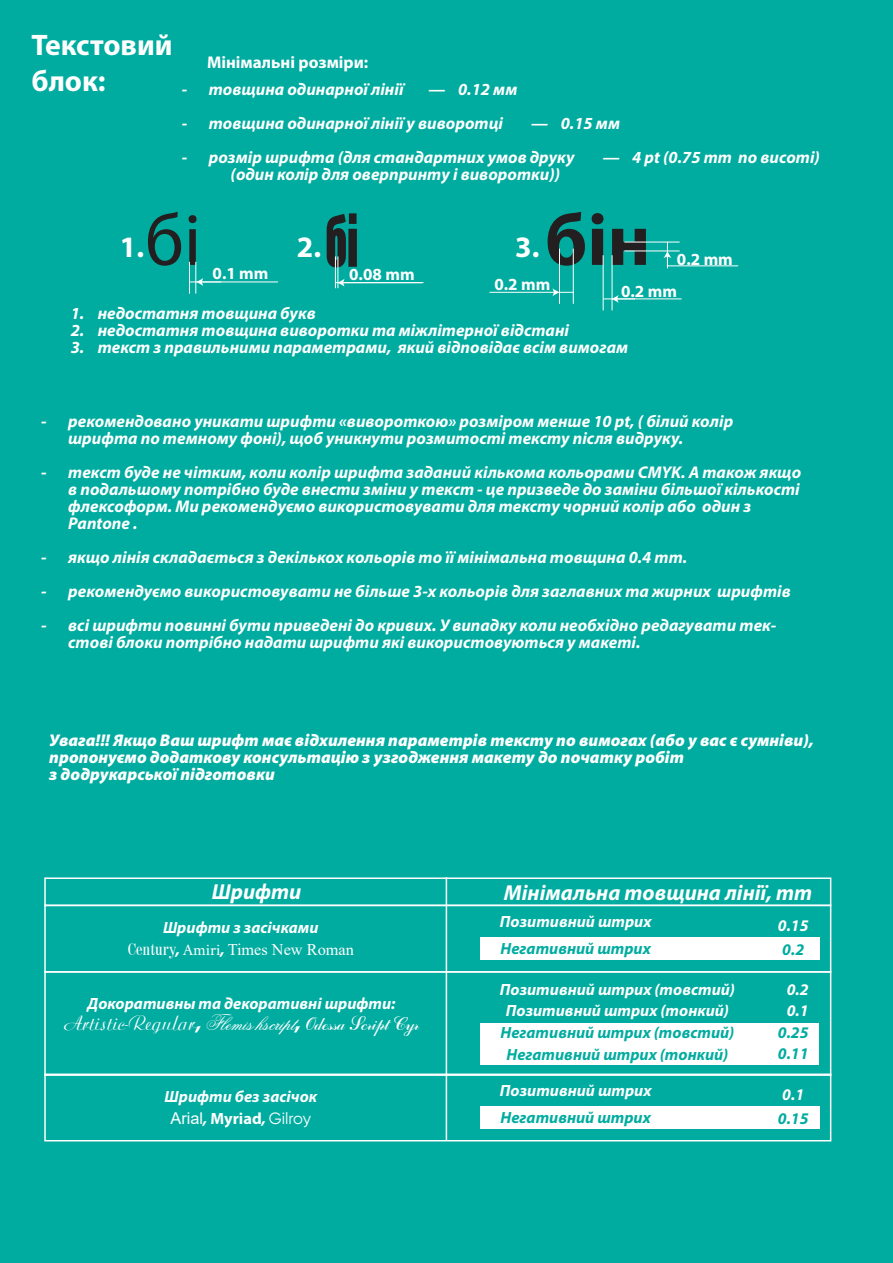
<style>
.page{position:relative;width:893px;height:1263px;background:#00aca0}
.page>*{position:absolute;margin:0;border:0;box-sizing:border-box;transform-origin:0 0}
.t1{font:700 73.8px "Myriad Pro";color:#231f20}
.t2{font:73.8px "Myriad Pro";color:#231f20}
.t3{font:73.8px "Good Pro Comp Ultra";color:#231f20}
.t4{font:700 29.7px/35.7px "Myriad Pro";color:#fff}
.t5{font:21.75px "Artistic";color:#fff}
.t6{font:italic 700 21.75px "Myriad Pro";color:#fff}
.t7{font:italic 700 16.95px/17px "Myriad Pro";color:#fff}
.t8{font:italic 900 16.95px/17px "Myriad Pro";color:#fff}
.t9{font:700 16.95px "Myriad Pro";color:#fff}
.t10{font:italic 700 16.35px/21.8px "Myriad Pro";color:#fff;text-align:center}
.t11{font:italic 700 16.35px/21.8px "Myriad Pro";color:#00aca0;text-align:center}
.t12{font:16.35px "Times New Roman";color:#fff}
.s1{font-family:"Century 725 BT";font-stretch:condensed}
.s2{font-family:"Myriad Pro";font-weight:700;font-style:italic}
.s3{font-family:"Amiri"}
.s4{font-family:"Flemish Script BT"}
.s5{font-family:"Odessa Script FWF"}
.s6{font-family:"Arial";font-weight:400;font-style:normal}
.s7{font-style:normal}
.s8{font-family:"Gilroy";font-weight:400;font-style:normal}
</style>
<div class="page">
<hr style="left:195px;top:262px;width:1px;height:31px;background:#fff">
<hr style="left:190px;top:281px;width:31px;height:1px;background:#fff">
<hr style="left:201px;top:281px;width:77px;height:1px;background:#fff">
<svg style="left:196px;top:278px;width:7px;height:8px"></svg>
<hr style="left:189px;top:262px;width:1px;height:31px;background:#fff">
<hr style="left:337px;top:257px;width:1px;height:31px;background:#fff">
<hr style="left:336px;top:282px;width:86px;height:1px;background:#fff">
<hr style="left:342px;top:282px;width:81px;height:1px;background:#fff">
<svg style="left:337px;top:279px;width:8px;height:8px"></svg>
<hr style="left:335px;top:257px;width:1px;height:31px;background:#fff">
<hr style="left:573px;top:249px;width:1px;height:54px;background:#fff">
<hr style="left:490px;top:292px;width:65px;height:1px;background:#fff">
<svg style="left:552px;top:288px;width:21px;height:8px"></svg>
<hr style="left:559px;top:249px;width:1px;height:54px;background:#fff">
<hr style="left:612px;top:256px;width:1px;height:54px;background:#fff">
<hr style="left:604px;top:298px;width:31px;height:1px;background:#fff">
<hr style="left:616px;top:298px;width:65px;height:1px;background:#fff">
<svg style="left:611px;top:295px;width:8px;height:8px"></svg>
<hr style="left:603px;top:256px;width:1px;height:54px;background:#fff">
<hr style="left:625px;top:242px;width:54px;height:1px;background:#fff">
<svg style="left:663px;top:242px;width:8px;height:26px"></svg>
<hr style="left:668px;top:265px;width:70px;height:1px;background:#fff">
<hr style="left:625px;top:251px;width:54px;height:1px;background:#fff">
<div style="left:44px;top:877px;width:787px;height:29px;border:2px solid #fff"></div>
<div style="left:44px;top:905px;width:787px;height:67px;border:2px solid #fff"></div>
<div style="left:480px;top:937px;width:340px;height:22px;background:#fff"></div>
<div style="left:44px;top:1073px;width:787px;height:68px;border:2px solid #fff"></div>
<div style="left:480px;top:1106px;width:340px;height:22px;background:#fff"></div>
<div style="left:44px;top:971px;width:787px;height:105px;border:2px solid #fff"></div>
<div style="left:480px;top:1023px;width:339px;height:42px;background:#fff"></div>
<hr style="left:446px;top:877px;width:1px;height:263px;background:#fff">
<h2 class="t4" style="left:32px;top:26px;width:143px">Текстовий блок:</h2>
<p class="t9" style="left:207px;top:51px;width:163px">Мінімальні розміри:</p>
<p class="t7" style="left:182px;top:80px;width:223px">- товщина одинарної лінії</p>
<p class="t7" style="left:429px;top:80px;width:90px">— 0.12 мм</p>
<p class="t7" style="left:182px;top:114px;width:323px">- товщина одинарної лінії у виворотці</p>
<p class="t7" style="left:531px;top:114px;width:90px">— 0.15 мм</p>
<p class="t7" style="left:182px;top:148px;width:394px">- розмір шрифта (для стандартних умов друку</p>
<p class="t7" style="left:603px;top:148px;width:219px">— 4 pt (0.75 mm по висоті)</p>
<p class="t7" style="left:231px;top:165px;width:331px">(один колір для оверпринту і виворотки))</p>
<h1 class="t2" style="left:145px;top:195px;width:58px">бі</h1>
<h1 class="t1" style="left:545px;top:192px;width:107px">бін</h1>
<p class="t9" style="left:494px;top:273px;width:57px">0.2 mm</p>
<h1 class="t3" style="left:326px;top:199px;width:34px">бі</h1>
<p class="t9" style="left:349px;top:263px;width:67px">0.08 mm</p>
<h2 class="t4" style="left:120px;top:228px;width:26px">1.</h2>
<h2 class="t4" style="left:297px;top:228px;width:26px">2.</h2>
<h2 class="t4" style="left:515px;top:228px;width:26px">3.</h2>
<p class="t9" style="left:677px;top:248px;width:57px">0.2 mm</p>
<p class="t9" style="left:213px;top:262px;width:57px">0.1 mm</p>
<p class="t9" style="left:621px;top:280px;width:57px">0.2 mm</p>
<p class="t7" style="left:71px;top:305px;width:247px">1. недостатня товщина букв</p>
<p class="t7" style="left:71px;top:322px;width:500px">2. недостатня товщина виворотки та міжлітерної відстані</p>
<p class="t7" style="left:71px;top:339px;width:559px">3. текст з правильними параметрами, який відповідає всім вимогам</p>
<p class="t7" style="left:68px;top:412px;width:666px;text-indent:-27px">- рекомендовано уникати шрифти «вивороткою» розміром менше 10 pt, ( білий колір шрифта по темному фоні), щоб уникнути розмитості тексту після видруку.</p>
<p class="t7" style="left:68px;top:463px;width:734px;text-indent:-27px">- текст буде не чітким, коли колір шрифта заданий кількома кольорами CMYK. А також якщо в подальшому потрібно буде внести зміни у текст - це призведе до заміни більшої кількості флексоформ. Ми рекомендуємо використовувати для тексту чорний колір або один з Pantone .</p>
<p class="t7" style="left:41px;top:548px;width:648px">- якщо лінія складається з декількох кольорів то її мінімальна товщина 0.4 mm.</p>
<p class="t7" style="left:41px;top:582px;width:751px">- рекомендуємо використовувати не більше 3-х кольорів для заглавних та жирних шрифтів</p>
<p class="t7" style="left:68px;top:616px;width:709px;text-indent:-27px">- всі шрифти повинні бути приведені до кривих. У випадку коли необхідно редагувати тек&shy;стові блоки потрібно надати шрифти які використовуються у макеті.</p>
<p class="t8" style="left:49px;top:732px;width:766px">Увага!!! Якщо Ваш шрифт має відхилення параметрів тексту по вимогах (або у вас є сумніви), пропонуємо додаткову консультацію з узгодження макету до початку робіт<br>з додрукарської підготовки</p>
<p class="t6" style="left:212px;top:878px;width:91px">Шрифти</p>
<p class="t10" style="left:163px;top:916px;width:157px">Шрифти з засічками</p>
<p class="t12" style="left:128px;top:938px;width:228px"><span class="s1">Century</span><span class="s2">,</span> <span class="s3">Amiri</span><span class="s2">,</span> Times New Roman</p>
<p class="t10" style="left:88px;top:992px;width:309px">Докоративны та декоративні шрифти:</p>
<p class="t5" style="left:64px;top:1008px;width:357px">Artistic-Regular<span class="s2">,</span> <span class="s4">Flemis hscript</span><span class="s2">,</span> <span class="s5">Odessa Script Cyr</span></p>
<p class="t6" style="left:504px;top:878px;width:310px">Мінімальна товщина лінії, mm</p>
<p class="t10" style="left:500px;top:910px;width:153px">Позитивний штрих</p>
<p class="t11" style="left:501px;top:937px;width:152px">Негативний штрих</p>
<p class="t10" style="left:500px;top:977px;width:237px">Позитивний штрих (товстий)<br>Позитивний штрих (тонкий)</p>
<p class="t11" style="left:501px;top:1021px;width:235px">Негативний штрих (товстий)<br>Негативний штрих (тонкий)</p>
<p class="t10" style="left:778px;top:914px;width:32px">0.15</p>
<p class="t11" style="left:782px;top:938px;width:23px">0.2</p>
<p class="t10" style="left:787px;top:979px;width:23px;line-height:20.5px;text-align:left">0.2<br>0.1</p>
<p class="t11" style="left:778px;top:1022px;width:32px;line-height:20.5px;text-align:left">0.25<br>0.11</p>
<p class="t10" style="left:165px;top:1085px;width:154px">Шрифти без засічок<br><span class="s6">Arial</span>, <span class="s7">Myriad</span>, <span class="s8">Gilroy</span></p>
<p class="t10" style="left:500px;top:1079px;width:153px">Позитивний штрих</p>
<p class="t11" style="left:501px;top:1106px;width:152px">Негативний штрих</p>
<p class="t10" style="left:782px;top:1083px;width:23px">0.1</p>
<p class="t11" style="left:778px;top:1107px;width:32px">0.15</p>
</div>
